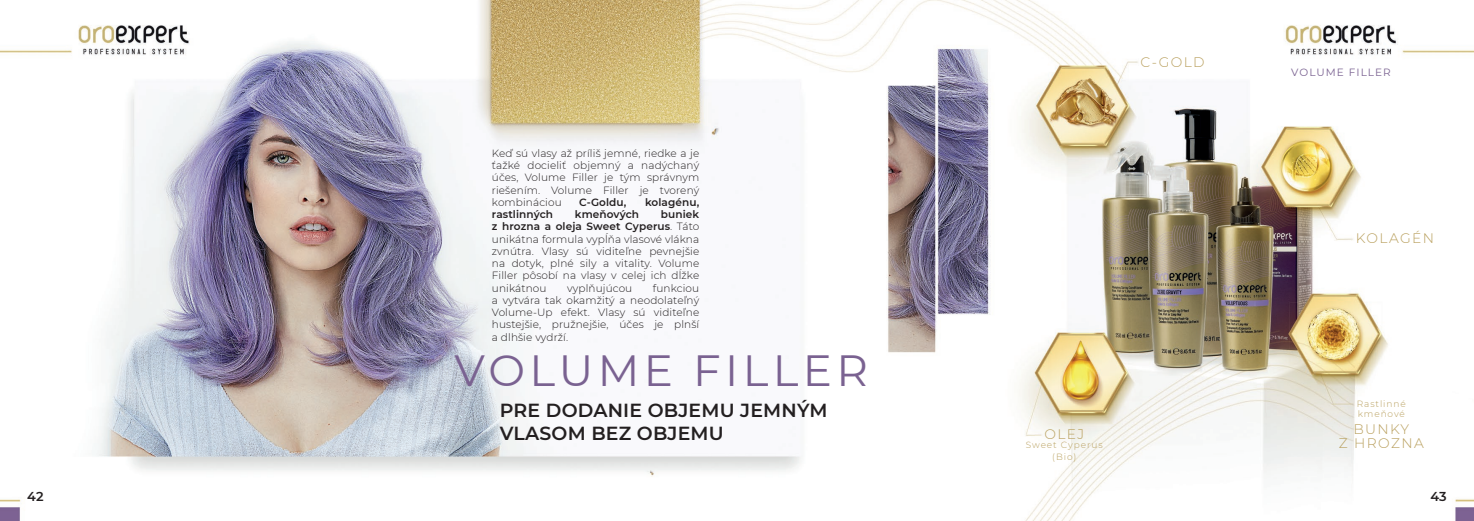
<style>
.page{position:relative;width:1474px;height:521px;background:#fff}
.page>*{position:absolute;margin:0;border:0;box-sizing:border-box;transform-origin:0 0}
.t1{font:43.66px "Montserrat";letter-spacing:.1em;color:#7a6291}
.t2{font:600 18.9px/22.7px "Montserrat";letter-spacing:.01em;color:#231f20}
.t3{font:300 13.83px/14px "Montserrat";letter-spacing:.1em;color:#b9a05e;text-align:center}
.t4{font:600 12.86px "Montserrat";color:#231f20}
.t5{font:300 10.5px/12.2px "Montserrat";letter-spacing:.01em;color:#231f20;text-align:justify}
.t6{font:600 10.5px "Montserrat";letter-spacing:.01em;color:#231f20}
.t7{font:10.5px "Montserrat";letter-spacing:.1em;color:#7a6291}
.t8{font:300 9.01px/12.2px "Montserrat";letter-spacing:.1em;color:#b9a05e;text-align:center}
.s1{font-weight:600}
</style>
<div class="page">
<img style="left:0;top:0;width:1473px;height:521px">
<p class="t5" style="left:492px;top:147px;width:209px">Keď sú vlasy až príliš jemné, riedke a je ťažké docieliť objemný a nadýchaný účes, Volume Filler je tým správnym riešením. Volume Filler je tvorený kombináciou</p>
<p class="t6" style="left:579px;top:195px;width:49px">C-Goldu,</p>
<p class="t6" style="left:645px;top:195px;width:56px">kolagénu,</p>
<p class="t5" style="left:492px;top:208px;width:209px;text-indent:169px"><span class="s1">buniek z hrozna a oleja Sweet Cyperus</span>. Táto unikátna formula vypĺňa vlasové vlákna zvnútra. Vlasy sú viditeľne pevnejšie na dotyk, plné sily a vitality. Volume Filler pôsobí na vlasy v celej ich dĺžke unikátnou</p>
<p class="t6" style="left:492px;top:207px;width:63px">rastlinných</p>
<p class="t6" style="left:575px;top:207px;width:66px">kmeňových</p>
<p class="t5" style="left:492px;top:281px;width:209px;text-indent:161px">funkciou a vytvára tak okamžitý a neodolateľný Volume-Up efekt. Vlasy sú viditeľne hustejšie, pružnejšie, účes je plnší a dlhšie vydrží.</p>
<p class="t5" style="left:567px;top:281px;width:67px">vyplňujúcou</p>
<h1 class="t1" style="left:454px;top:340px;width:415px">VOLUME FILLER</h1>
<h2 class="t2" style="left:500px;top:398px;width:329px">PRE DODANIE OBJEMU JEMNÝM<br>VLASOM BEZ OBJEMU</h2>
<h3 class="t3" style="left:1140px;top:54px;width:65px">C-GOLD</h3>
<h3 class="t3" style="left:1044px;top:426px;width:41px">OLEJ</h3>
<p class="t8" style="left:1025px;top:438px;width:78px">Sweet Cyperus (Bio)</p>
<p class="t7" style="left:1291px;top:65px;width:101px">VOLUME FILLER</p>
<h3 class="t3" style="left:1355px;top:231px;width:80px">KOLAGÉN</h3>
<p class="t8" style="left:1356px;top:399px;width:50px;line-height:9.6px;text-align:left">Rastlinné kmeňové</p>
<h3 class="t3" style="left:1338px;top:421px;width:86px">BUNKY<br>Z HROZNA</h3>
<p class="t4" style="left:27px;top:487px;width:18px">42</p>
<p class="t4" style="left:1430px;top:487px;width:18px">43</p>
</div>
